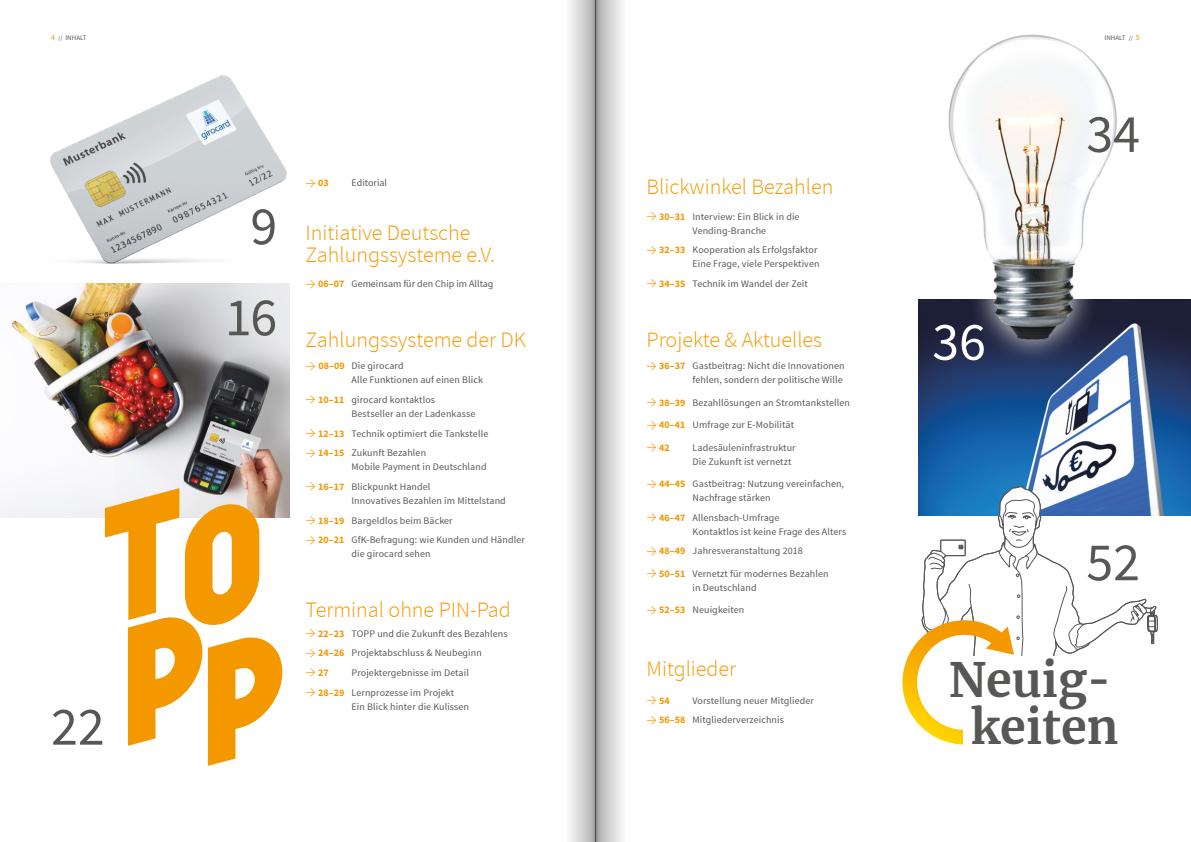
<style>
.page{position:relative;width:1191px;height:842px;background:#fff}
.page>*{position:absolute;margin:0;border:0;box-sizing:border-box;transform-origin:0 0}
.t1{font:54px "Source Sans Pro";color:#575756}
.t2{font:54px "Source Sans Pro";color:#fff}
.t3{font:700 46.7px/46.7px "Merriweather";color:#575756;text-align:center}
.t4{font:300 22px/22px "Source Sans Pro";color:#f49800}
.t5{font:10px/14px "Source Sans Pro";letter-spacing:.01em;color:#575756}
.t6{font:700 10px "Source Sans Pro";color:#f49800}
.t7{font:7px "Source Sans Pro";color:#575756}
.s1{font-size:8px;color:#f49800}
.s2{font-size:6.2px}
.s3{font-family:"DIN";font-weight:400}
.s4{font-family:"DIN";color:#f49800}
.s5{font-weight:700;color:#f49800}
</style>
<div class="page">
<img style="left:0;top:292px;width:289px;height:226px">
<img style="left:50px;top:75px;width:240px;height:217px">
<img style="left:918px;top:300px;width:273px;height:216px">
<svg style="left:105px;top:460px;width:177px;height:306px"></svg>
<svg style="left:920px;top:482px;width:241px;height:150px"></svg>
<svg style="left:902px;top:487px;width:255px;height:258px"></svg>
<div style="left:963px;top:676px;width:72px;height:80px;background:#fff"></div>
<div style="left:874px;top:0;width:274px;height:364px;background:#fff"></div>
<img style="left:918px;top:34px;width:204px;height:354px">
<svg style="left:569px;top:0;width:26px;height:842px;background:#d2d2d2"></svg>
<svg style="left:595px;top:0;width:28px;height:842px;background:#cbcbcb"></svg>
<p class="t7" style="left:51px;top:34px;width:37px"><span class="s1">4</span> <span class="s2">//</span> INHALT</p>
<h1 class="t1" style="left:51px;top:697px;width:55px">22</h1>
<h1 class="t1" style="left:250px;top:197px;width:28px">9</h1>
<h1 class="t1" style="left:225px;top:288px;width:54px">16</h1>
<p class="t6" style="left:305px;top:176px;width:25px"><span class="s3">&gt;</span>03</p>
<p class="t5" style="left:351px;top:176px;width:37px">Editorial</p>
<h3 class="t4" style="left:305px;top:222px;width:191px">Initiative Deutsche<br>Zahlungssysteme e.V.</h3>
<p class="t5" style="left:305px;top:277px;width:189px"><span class="s4">&gt;</span> <span class="s5">06–07</span> Gemeinsam für den Chip im Alltag</p>
<h3 class="t4" style="left:305px;top:329px;width:222px">Zahlungssysteme der DK</h3>
<p class="t5" style="left:351px;top:359px;width:133px;text-indent:-46px"><span class="s4">&gt;</span> <span class="s5">08–09</span> Die girocard<br>Alle Funktionen auf einen Blick</p>
<p class="t5" style="left:351px;top:393px;width:125px;text-indent:-46px"><span class="s4">&gt;</span> <span class="s5">10–11</span> girocard kontaktlos<br>Bestseller an der Ladenkasse</p>
<p class="t5" style="left:305px;top:424px;width:184px;line-height:19.7px"><span class="s4">&gt;</span> <span class="s5">12–13</span> Technik optimiert die Tankstelle <span class="s4">&gt;</span> <span class="s5">14–15</span> Zukunft Bezahlen</p>
<p class="t5" style="left:305px;top:457px;width:183px;line-height:19.7px;text-indent:46px">Mobile Payment in Deutschland <span class="s4">&gt;</span> <span class="s5">16–17</span> Blickpunkt Handel</p>
<p class="t5" style="left:305px;top:491px;width:221px;line-height:19.7px;text-indent:46px">Innovatives Bezahlen im Mittelstand<br><span class="s4">&gt;</span> <span class="s5">18–19</span> Bargeldlos beim Bäcker<br><span class="s4">&gt;</span> <span class="s5">20–21</span> GfK-Befragung: wie Kunden und Händler</p>
<p class="t5" style="left:351px;top:547px;width:81px">die girocard sehen</p>
<h3 class="t4" style="left:305px;top:599px;width:207px">Terminal ohne PIN-Pad</h3>
<p class="t5" style="left:305px;top:624px;width:204px;line-height:19.7px"><span class="s4">&gt;</span> <span class="s5">22–23</span> TOPP und die Zukunft des Bezahlens <span class="s4">&gt;</span> <span class="s5">24–26</span> Projektabschluss &amp; Neubeginn<br><span class="s4">&gt;</span><span class="s5">27</span></p>
<p class="t5" style="left:305px;top:663px;width:165px;line-height:19.7px;text-indent:46px">Projektergebnisse im Detail <span class="s4">&gt;</span> <span class="s5">28–29</span> Lernprozesse im Projekt</p>
<p class="t5" style="left:351px;top:700px;width:119px">Ein Blick hinter die Kulissen</p>
<h3 class="t4" style="left:646px;top:176px;width:188px">Blickwinkel Bezahlen</h3>
<p class="t5" style="left:692px;top:209px;width:108px;text-indent:-46px"><span class="s4">&gt;</span> <span class="s5">30–31</span> Interview: Ein Blick in die<br>Vending-Branche</p>
<p class="t5" style="left:646px;top:243px;width:174px;text-align:right"><span class="s4">&gt;</span> <span class="s5">32–33</span> Kooperation als Erfolgsfaktor<br>Eine Frage, viele Perspektiven</p>
<p class="t5" style="left:646px;top:277px;width:163px"><span class="s4">&gt;</span> <span class="s5">34–35</span> Technik im Wandel der Zeit</p>
<h3 class="t4" style="left:646px;top:329px;width:177px">Projekte &amp; Aktuelles</h3>
<p class="t5" style="left:646px;top:359px;width:200px;text-align:right"><span class="s4">&gt;</span> <span class="s5">36–37</span> Gastbeitrag: Nicht die Innovationen fehlen, sondern der politische Wille</p>
<p class="t5" style="left:646px;top:395px;width:205px"><span class="s4">&gt;</span> <span class="s5">38–39</span> Bezahllösungen an Stromtankstellen</p>
<p class="t5" style="left:646px;top:418px;width:149px"><span class="s4">&gt;</span> <span class="s5">40–41</span> Umfrage zur E-Mobilität</p>
<p class="t6" style="left:646px;top:441px;width:25px"><span class="s3">&gt;</span> 42</p>
<p class="t5" style="left:692px;top:440px;width:105px">Ladesäuleninfrastruktur<br>Die Zukunft ist vernetzt</p>
<p class="t5" style="left:692px;top:477px;width:153px;text-indent:-46px"><span class="s4">&gt;</span> <span class="s5">44–45</span> Gastbeitrag: Nutzung vereinfachen,<br>Nachfrage stärken</p>
<p class="t5" style="left:692px;top:511px;width:155px;text-indent:-46px"><span class="s4">&gt;</span> <span class="s5">46–47</span> Allensbach-Umfrage<br>Kontaktlos ist keine Frage des Alters</p>
<p class="t5" style="left:646px;top:544px;width:158px"><span class="s4">&gt;</span> <span class="s5">48–49</span> Jahresveranstaltung 2018</p>
<p class="t5" style="left:692px;top:567px;width:138px;text-indent:-46px"><span class="s4">&gt;</span> <span class="s5">50–51</span> Vernetzt für modernes Bezahlen in Deutschland</p>
<p class="t5" style="left:646px;top:603px;width:99px"><span class="s4">&gt;</span> <span class="s5">52–53</span> Neuigkeiten</p>
<h3 class="t4" style="left:646px;top:658px;width:91px">Mitglieder</h3>
<p class="t6" style="left:646px;top:694px;width:25px"><span class="s3">&gt;</span>54</p>
<p class="t5" style="left:646px;top:691px;width:169px;line-height:19.7px;text-indent:46px">Vorstellung neuer Mitglieder <span class="s4">&gt;</span> <span class="s5">56–58</span> Mitgliederverzeichnis</p>
<p class="t7" style="left:1104px;top:34px;width:37px">INHALT <span class="s2">//</span> <span class="s1">5</span></p>
<h1 class="t2" style="left:932px;top:312px;width:55px">36</h1>
<h1 class="t1" style="left:1086px;top:105px;width:55px">34</h1>
<h1 class="t1" style="left:1086px;top:533px;width:55px">52</h1>
<h2 class="t3" style="left:948px;top:656px;width:172px">Neuig&shy;keiten</h2>
</div>
